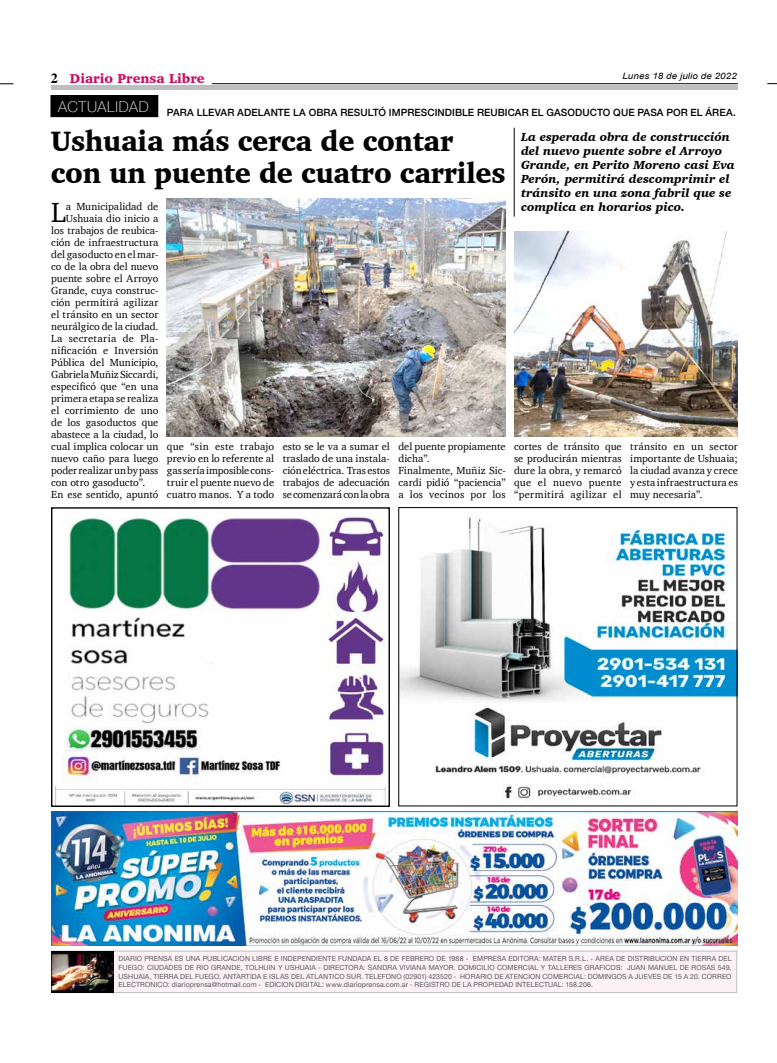
<style>
.page{position:relative;width:777px;height:1063px;background:#fff}
.page>*{position:absolute;margin:0;border:0;box-sizing:border-box;transform-origin:0 0}
.t1{font:900 28.7px/31.8px "Charter";letter-spacing:-.01em;color:#000;scale:.95 1}
.t2{font:28.4px "Charter";color:#000}
.t3{font:900 13.2px "Charter";color:#c80c5f}
.t4{font:italic 900 12px/14px "Charter";letter-spacing:.005em;color:#000}
.t5{font:10.5px/12px "Charter";letter-spacing:.005em;color:#000;text-align:justify}
.t6{font:10.5px "Charter";letter-spacing:.03em;color:#000}
.t7{font:500 10px "Helvetica Neue";letter-spacing:.01em;color:#000}
.t8{font:italic 8.8px "Arial";letter-spacing:.01em;color:#000;scale:1.11 1}
.t9{font:7px/8.5px "Helvetica Neue";letter-spacing:.015em;color:#58595b;text-align:justify}
.s1{font-family:"Times";font-weight:700;font-size:14px;color:#000}
</style>
<div class="page">
<hr style="left:212px;top:83px;width:526px;height:1px;background:#000">
<svg style="left:0;top:84px;width:13px;height:1px"></svg>
<div style="left:51px;top:85px;width:686px;height:5px;background:#bcbec0"></div>
<div style="left:51px;top:951px;width:686px;height:42px;background:#fdf1f6;border:1px solid #bcbec0"></div>
<img style="left:52px;top:952px;width:62px;height:40px">
<img style="left:54px;top:509px;width:333px;height:296px">
<div style="left:51px;top:507px;width:339px;height:300px;border:1px solid #000"></div>
<img style="left:400px;top:515px;width:335px;height:285px">
<img style="left:51px;top:812px;width:686px;height:133px">
<div style="left:51px;top:96px;width:107px;height:21px;background:#000"></div>
<hr style="left:514px;top:128px;width:1px;height:89px;background:#000">
<img style="left:167px;top:199px;width:339px;height:238px">
<img style="left:514px;top:232px;width:223px;height:205px">
<p class="t3" style="left:51px;top:70px;width:155px"><span class="s1">2</span> Diario Prensa Libre</p>
<p class="t8" style="left:622px;top:70px;width:105px">Lunes 18 de julio de 2022</p>
<p class="t7" style="left:58px;top:105px;width:679px"><sup>ACTUALIDAD</sup> PARA LLEVAR ADELANTE LA OBRA RESULTÓ IMPRESCINDIBLE REUBICAR EL GASODUCTO QUE PASA POR EL ÁREA.</p>
<h1 class="t1" style="left:51px;top:124px;width:480px">Ushuaia más cerca de contar con un puente de cuatro carriles</h1>
<p class="t4" style="left:521px;top:130px;width:215px">La esperada obra de construcción del nuevo puente sobre el Arroyo<br>Grande, en Perito Moreno casi Eva<br>Perón, permitirá descomprimir el tránsito en una zona fabril que se complica en horarios pico.</p>
<h2 class="t2" style="left:51px;top:187px;width:16px">L</h2>
<p class="t5" style="left:66px;top:200px;width:94px">a Municipalidad de</p>
<p class="t5" style="left:66px;top:212px;width:94px">Ushuaia dio inicio a</p>
<p class="t5" style="left:51px;top:224px;width:109px">los trabajos de reubica-</p>
<p class="t5" style="left:51px;top:236px;width:109px">ción de infraestructura</p>
<p class="t5" style="left:51px;top:248px;width:109px">del gasoducto en el mar-</p>
<p class="t5" style="left:51px;top:260px;width:109px">co de la obra del nuevo</p>
<p class="t5" style="left:51px;top:272px;width:109px">puente sobre el Arroyo</p>
<p class="t5" style="left:51px;top:284px;width:109px">Grande, cuya construc-</p>
<p class="t5" style="left:51px;top:296px;width:109px">ción permitirá agilizar</p>
<p class="t5" style="left:51px;top:308px;width:109px">el tránsito en un sector</p>
<p class="t5" style="left:51px;top:320px;width:109px">neurálgico de la ciudad.</p>
<p class="t6" style="left:51px;top:329px;width:109px">La secretaria de Pla-</p>
<p class="t5" style="left:51px;top:344px;width:109px">nificación e Inversión</p>
<p class="t5" style="left:51px;top:356px;width:109px">Pública del Municipio,</p>
<p class="t5" style="left:51px;top:368px;width:109px">Gabriela Muñiz Siccardi,</p>
<p class="t5" style="left:51px;top:380px;width:109px">especificó que “en una</p>
<p class="t5" style="left:51px;top:392px;width:109px">primera etapa se realiza</p>
<p class="t5" style="left:51px;top:404px;width:109px">el corrimiento de uno</p>
<p class="t5" style="left:51px;top:416px;width:109px">de los gasoductos que</p>
<p class="t5" style="left:51px;top:428px;width:109px">abastece a la ciudad, lo</p>
<p class="t5" style="left:51px;top:440px;width:109px">cual implica colocar un</p>
<p class="t5" style="left:51px;top:452px;width:109px">nuevo caño para luego</p>
<p class="t5" style="left:51px;top:464px;width:109px">poder realizar un by pass</p>
<p class="t5" style="left:51px;top:476px;width:96px">con otro gasoducto”.</p>
<p class="t5" style="left:51px;top:488px;width:109px">En ese sentido, apuntó</p>
<p class="t5" style="left:167px;top:440px;width:109px">que “sin este trabajo previo en lo referente al gas sería imposible cons&shy;truir el puente nuevo de cuatro manos. Y a todo</p>
<p class="t5" style="left:283px;top:440px;width:109px">esto se le va a sumar el traslado de una instala&shy;ción eléctrica. Tras estos trabajos de adecuación se comenzará con la obra</p>
<p class="t5" style="left:398px;top:440px;width:109px;text-align:left">del puente propiamente dicha”.<br>Finalmente, Muñiz Sic&shy;cardi pidió “paciencia” a los vecinos por los</p>
<p class="t5" style="left:514px;top:440px;width:109px">cortes de tránsito que se producirán mientras dure la obra, y remarcó que el nuevo puente “permitirá agilizar el</p>
<p class="t5" style="left:630px;top:440px;width:109px">tránsito en un sector importante de Ushuaia; la ciudad avanza y crece y esta infraestructura es muy necesaria”.</p>
<p class="t9" style="left:118px;top:955px;width:614px">DIARIO PRENSA ES UNA PUBLICACION LIBRE E INDEPENDIENTE FUNDADA EL 8 DE FEBRERO DE 1988 - EMPRESA EDITORA: MATER S.R.L. - AREA DE DISTRIBUCION EN TIERRA DEL FUEGO: CIUDADES DE RIO GRANDE, TOLHUIN Y USHUAIA - DIRECTORA: SANDRA VIVIANA MAYOR. DOMICILIO COMERCIAL Y TALLERES GRAFICOS: JUAN MANUEL DE ROSAS 549, USHUAIA, TIERRA DEL FUEGO, ANTARTIDA E ISLAS DEL ATLANTICO SUR. TELEFONO (02901) 423520 - HORARIO DE ATENCION COMERCIAL: DOMINGOS A JUEVES DE 15 A 20. CORREO ELECTRONICO: diarioprensa@hotmail.com - EDICION DIGITAL: www.diarioprensa.com.ar - REGISTRO DE LA PROPIEDAD INTELECTUAL: 158.206.</p>
</div>
